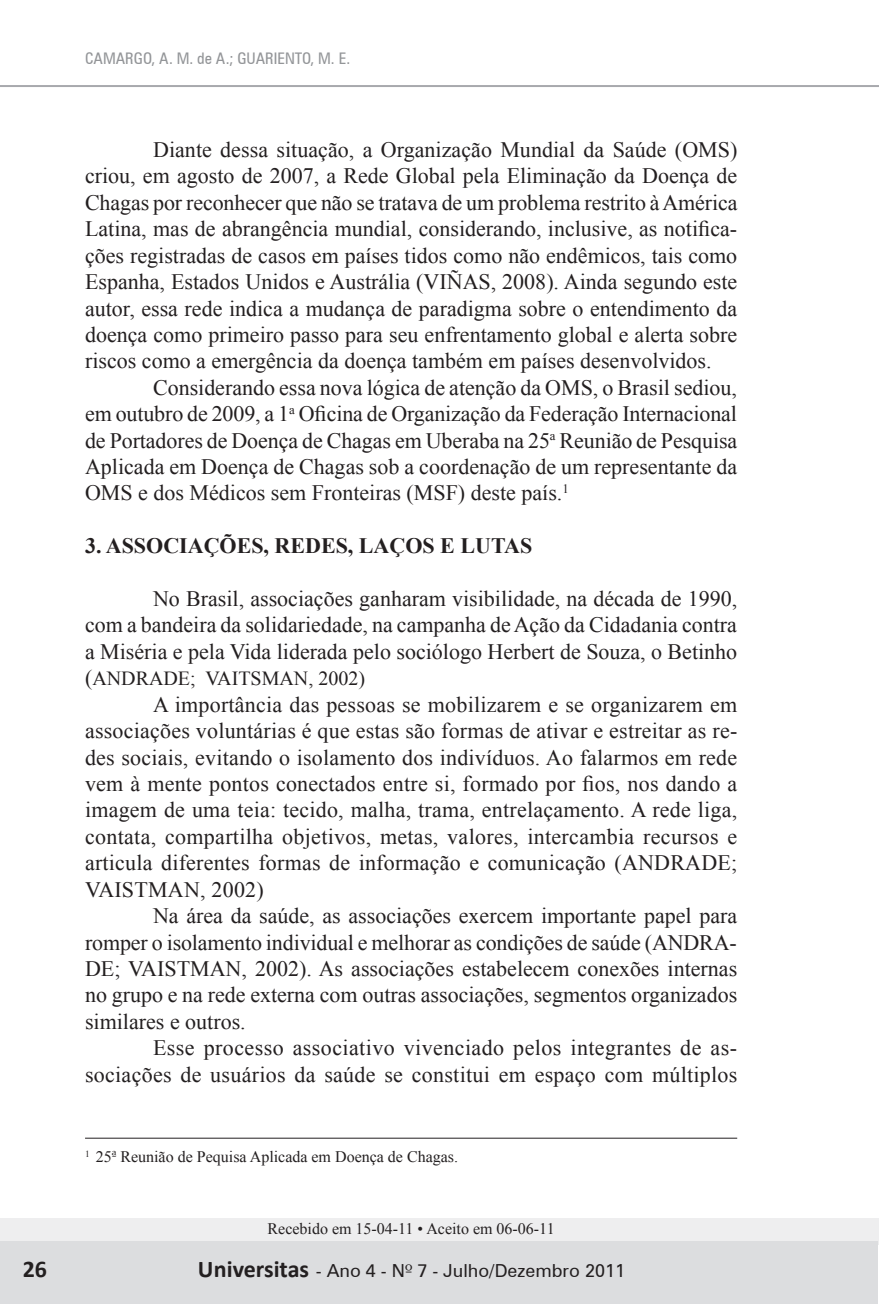
<style>
.page{position:relative;width:879px;height:1304px;background:#fff}
.page>*{position:absolute;margin:0;border:0;box-sizing:border-box;transform-origin:0 0}
.t1{font:700 24px "Calibri";color:#231f20}
.t2{font:22px/26.4px "Times New Roman";color:#231f20;text-align:justify}
.t3{font:700 22px "Times New Roman";color:#231f20}
.t4{font:20px "Times New Roman";color:#231f20}
.t5{font:18px "Zurich BT";color:#231f20}
.t6{font:16px "Times New Roman";color:#231f20}
.t7{font:condensed 16px "Zurich BT";color:#939598}
.s1{font-size:22px}
.s2{font-family:"Zapf Humanist 601 BT";font-size:13px}
.s3{font-family:"Calibri";font-weight:700;font-size:24px}
.s4{font-family:"Zapf Humanist 601 BT"}
</style>
<div class="page">
<div style="left:0;top:1218px;width:878px;height:27px;background:#eeeeef"></div>
<div style="left:0;top:1242px;width:878px;height:62px;background:#dcdddf"></div>
<hr style="left:0;top:85px;width:879px;height:2px;background:#a8a9ad">
<hr style="left:85px;top:1138px;width:652px;height:1px;background:#231f20">
<p class="t7" style="left:85px;top:48px;width:267px">CAMARGO, A. M. de A.; GUARIENTO, M. E.</p>
<p class="t2" style="left:85px;top:136px;width:654px;text-indent:68px">Diante dessa situação, a Organização Mundial da Saúde (OMS) criou, em agosto de 2007, a Rede Global pela Eliminação da Doença de Chagas por reconhecer que não se tratava de um problema restrito à América Latina, mas de abrangência mundial, considerando, inclusive, as notifica&shy;ções registradas de casos em países tidos como não endêmicos, tais como Espanha, Estados Unidos e Austrália (VIÑAS, 2008). Ainda segundo este autor, essa rede indica a mudança de paradigma sobre o entendimento da doença como primeiro passo para seu enfrentamento global e alerta sobre riscos como a emergência da doença também em países desenvolvidos.</p>
<p class="t2" style="left:85px;top:374px;width:654px;text-indent:68px">Considerando essa nova lógica de atenção da OMS, o Brasil sediou, em outubro de 2009, a 1<sup>a</sup> Oficina de Organização da Federação Internacional de Portadores de Doença de Chagas em Uberaba na 25<sup>a</sup> Reunião de Pesquisa Aplicada em Doença de Chagas sob a coordenação de um representante da OMS e dos Médicos sem Fronteiras (MSF) deste país.<sup>1</sup></p>
<p class="t3" style="left:85px;top:531px;width:449px">3. ASSOCIAÇÕES, REDES, LAÇOS E LUTAS</p>
<p class="t2" style="left:85px;top:585px;width:654px;text-indent:68px">No Brasil, associações ganharam visibilidade, na década de 1990, com a bandeira da solidariedade, na campanha de Ação da Cidadania contra a Miséria e pela Vida liderada pelo sociólogo Herbert de Souza, o Betinho</p>
<p class="t4" style="left:85px;top:665px;width:281px"><span class="s1">(</span>ANDRADE; VAITSMAN, 2002)</p>
<p class="t2" style="left:85px;top:691px;width:654px;text-indent:68px">A importância das pessoas se mobilizarem e se organizarem em associações voluntárias é que estas são formas de ativar e estreitar as re&shy;des sociais, evitando o isolamento dos indivíduos. Ao falarmos em rede vem à mente pontos conectados entre si, formado por fios, nos dando a imagem de uma teia: tecido, malha, trama, entrelaçamento. A rede liga, contata, compartilha objetivos, metas, valores, intercambia recursos e articula diferentes formas de informação e comunicação (ANDRADE; VAISTMAN, 2002)</p>
<p class="t2" style="left:85px;top:902px;width:654px;text-indent:68px">Na área da saúde, as associações exercem importante papel para romper o isolamento individual e melhorar as condições de saúde (ANDRA-DE; VAISTMAN, 2002). As associações estabelecem conexões internas no grupo e na rede externa com outras associações, segmentos organizados similares e outros.</p>
<p class="t2" style="left:85px;top:1034px;width:654px;text-align:right">Esse processo associativo vivenciado pelos integrantes de as&shy;sociações de usuários da saúde se constitui em espaço com múltiplos</p>
<p class="t6" style="left:85px;top:1146px;width:375px"><sup>1</sup> 25<span class="s2">ª</span> Reunião de Pequisa Aplicada em Doença de Chagas.</p>
<p class="t6" style="left:267px;top:1218px;width:289px">Recebido em 15-04-11 • Aceito em 06-06-11</p>
<p class="t1" style="left:23px;top:1253px;width:26px">26</p>
<p class="t5" style="left:198px;top:1260px;width:429px"><span class="s3">Universitas</span> - Ano 4 - N<span class="s4">º</span> 7 - Julho/Dezembro 2011</p>
</div>
